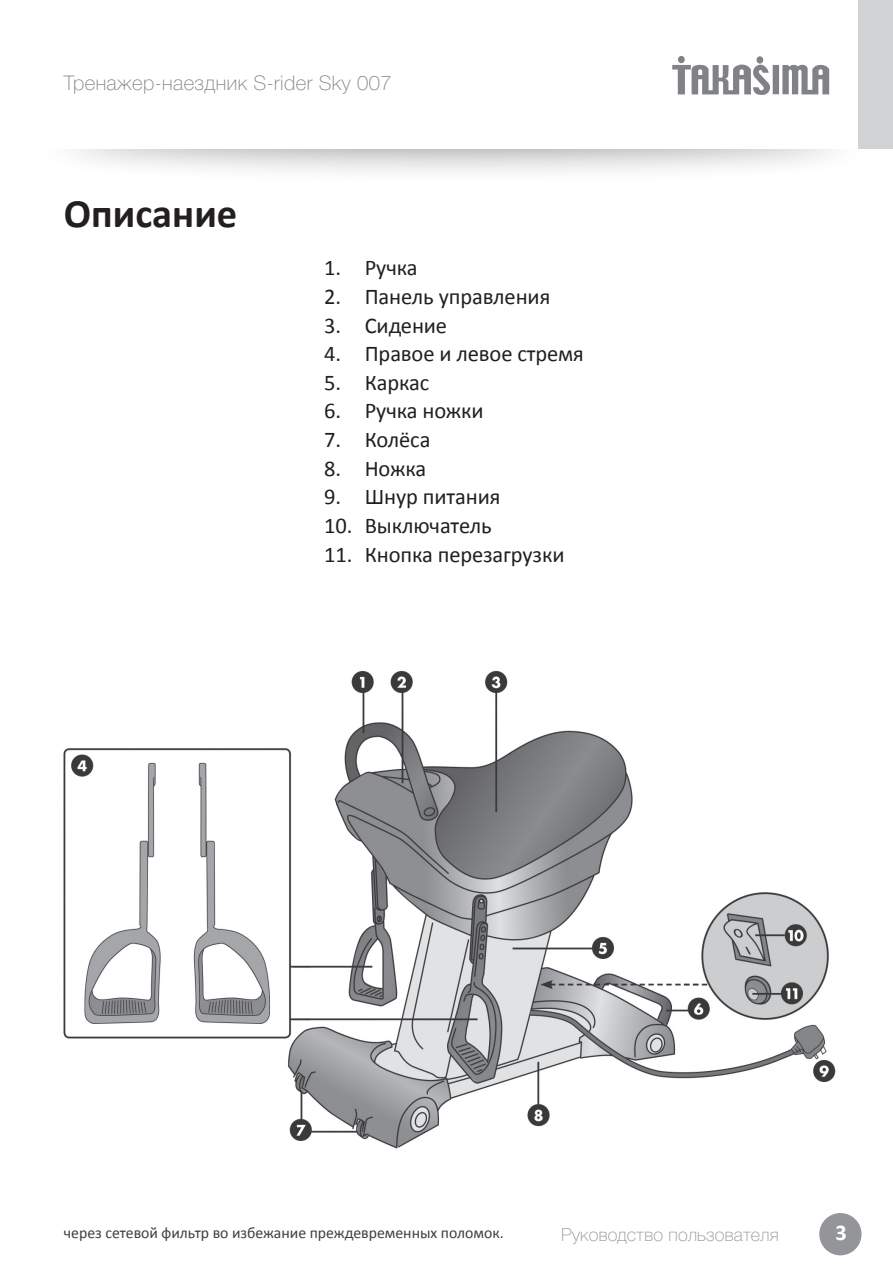
<style>
.page{position:relative;width:893px;height:1276px;background:#fff}
.page>*{position:absolute;margin:0;border:0;box-sizing:border-box;transform-origin:0 0}
.t1{font:700 40.5px "Calibri";color:#231f20}
.t2{font:22.5px "Calibri";letter-spacing:-.005em;color:#231f20}
.t3{font:700 22.5px "Calibri";color:#fff}
.t4{font:100 20.25px "Helvetica Neue Cyr";letter-spacing:.02em;color:#808285}
.t5{font:100 18px "Helvetica Neue Cyr";letter-spacing:.01em;color:#939598}
.t6{font:15.75px "Calibri";color:#3e3e3f}
</style>
<div class="page">
<div style="left:34px;top:66px;width:839px;height:119px;background:#231f20;opacity:.75"></div>
<div style="left:0;top:0;width:893px;height:148px;background:#fff"></div>
<div style="left:858px;top:0;width:35px;height:148px;background:#d1d2d4"></div>
<div style="left:773px;top:65px;width:6px;height:29px;background:#808285"></div>
<div style="left:756px;top:56px;width:7px;height:8px;background:#808285;border-radius:50%"></div>
<div style="left:678px;top:56px;width:7px;height:7px;background:#808285;border-radius:50%"></div>
<svg style="left:782px;top:65px;width:47px;height:29px"></svg>
<svg style="left:672px;top:64px;width:99px;height:31px"></svg>
<div style="left:819px;top:1213px;width:42px;height:42px;background:#939598;border-radius:50%"></div>
<img style="left:63px;top:671px;width:773px;height:478px">
<p class="t4" style="left:64px;top:71px;width:329px">Тренажер-наездник S-rider Sky 007</p>
<p class="t1" style="left:64px;top:188px;width:175px">Описание</p>
<p class="t2" style="left:324px;top:254px;width:95px">1. Ручка</p>
<p class="t2" style="left:324px;top:282px;width:228px">2. Панель управления</p>
<p class="t2" style="left:324px;top:311px;width:124px">3. Сидение</p>
<p class="t2" style="left:324px;top:339px;width:261px">4. Правое и левое стремя</p>
<p class="t2" style="left:324px;top:368px;width:107px">5. Каркас</p>
<p class="t2" style="left:324px;top:397px;width:161px">6. Ручка ножки</p>
<p class="t2" style="left:324px;top:425px;width:108px">7. Колёса</p>
<p class="t2" style="left:324px;top:454px;width:104px">8. Ножка</p>
<p class="t2" style="left:324px;top:482px;width:178px">9. Шнур питания</p>
<p class="t2" style="left:324px;top:511px;width:169px">10. Выключатель</p>
<p class="t2" style="left:324px;top:540px;width:242px">11. Кнопка перезагрузки</p>
<p class="t6" style="left:64px;top:1222px;width:441px">через сетевой фильтр во избежание преждевременных поломок.</p>
<p class="t3" style="left:835px;top:1218px;width:13px">3</p>
<p class="t5" style="left:561px;top:1224px;width:219px">Руководство пользователя</p>
</div>
